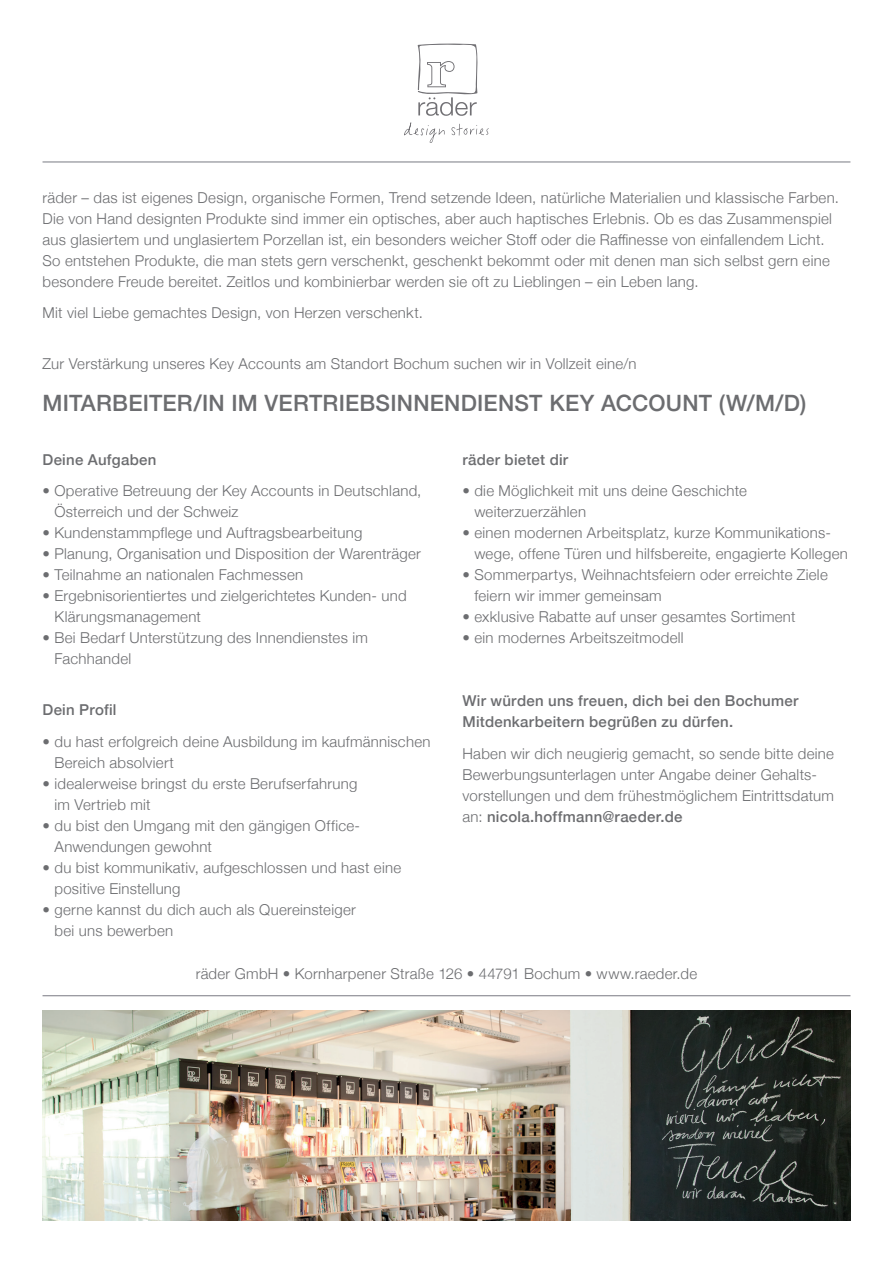
<style>
.page{position:relative;width:893px;height:1263px;background:#fff}
.page>*{position:absolute;margin:0;border:0;box-sizing:border-box;transform-origin:0 0}
.t1{font:500 22.5px "Helvetica Neue";letter-spacing:.01em;color:#6c6d70}
.t2{font:300 15px/21px "Helvetica Neue";letter-spacing:.02em;color:#6c6d70}
.t3{font:500 15px/21px "Helvetica Neue";letter-spacing:.02em;color:#6c6d70}
.s1{font-weight:500}
</style>
<div class="page">
<img style="left:43px;top:1010px;width:807px;height:210px">
<hr style="left:43px;top:162px;width:807px;height:1px;background:#797a83">
<hr style="left:43px;top:995px;width:807px;height:1px;background:#797a83">
<svg style="left:404px;top:122px;width:41px;height:21px"></svg>
<svg style="left:451px;top:124px;width:38px;height:12px"></svg>
<svg style="left:418px;top:43px;width:60px;height:73px"></svg>
<p class="t2" style="left:43px;top:186px;width:798px">räder – das ist eigenes Design, organische Formen, Trend setzende Ideen, natürliche Materialien und klassische Farben.<br>Die von Hand designten Produkte sind immer ein optisches, aber auch haptisches Erlebnis. Ob es das Zusammenspiel aus glasiertem und unglasiertem Porzellan ist, ein besonders weicher Stoff oder die Raffinesse von einfallendem Licht.<br>So entstehen Produkte, die man stets gern verschenkt, geschenkt bekommt oder mit denen man sich selbst gern eine besondere Freude bereitet. Zeitlos und kombinierbar werden sie oft zu Lieblingen – ein Leben lang.</p>
<p class="t2" style="left:43px;top:301px;width:382px">Mit viel Liebe gemachtes Design, von Herzen verschenkt.</p>
<p class="t2" style="left:43px;top:352px;width:595px">Zur Verstärkung unseres Key Accounts am Standort Bochum suchen wir in Vollzeit eine/n</p>
<h1 class="t1" style="left:43px;top:385px;width:765px">MITARBEITER/IN IM VERTRIEBSINNENDIENST KEY ACCOUNT (W/M/D)</h1>
<p class="t3" style="left:43px;top:448px;width:115px">Deine Aufgaben</p>
<p class="t2" style="left:55px;top:479px;width:368px;text-indent:-12px">• Operative Betreuung der Key Accounts in Deutschland,<br>Österreich und der Schweiz</p>
<p class="t2" style="left:43px;top:521px;width:321px">• Kundenstammpflege und Auftragsbearbeitung</p>
<p class="t2" style="left:43px;top:542px;width:380px">• Planung, Organisation und Disposition der Warenträger</p>
<p class="t2" style="left:43px;top:563px;width:262px">• Teilnahme an nationalen Fachmessen</p>
<p class="t2" style="left:55px;top:584px;width:354px;text-indent:-12px">• Ergebnisorientiertes und zielgerichtetes Kunden- und<br>Klärungsmanagement</p>
<p class="t2" style="left:55px;top:626px;width:315px;text-indent:-12px">• Bei Bedarf Unterstützung des Innendienstes im<br>Fachhandel</p>
<p class="t3" style="left:462px;top:448px;width:107px">räder bietet dir</p>
<p class="t2" style="left:474px;top:479px;width:274px;text-indent:-12px">• die Möglichkeit mit uns deine Geschichte weiterzuerzählen</p>
<p class="t2" style="left:474px;top:521px;width:375px;text-indent:-12px">• einen modernen Arbeitsplatz, kurze Kommunikations&shy;wege, offene Türen und hilfsbereite, engagierte Kollegen</p>
<p class="t2" style="left:474px;top:563px;width:355px;text-indent:-12px">• Sommerpartys, Weihnachtsfeiern oder erreichte Ziele feiern wir immer gemeinsam</p>
<p class="t2" style="left:462px;top:605px;width:335px">• exklusive Rabatte auf unser gesamtes Sortiment</p>
<p class="t2" style="left:462px;top:626px;width:223px">• ein modernes Arbeitszeitmodell</p>
<p class="t3" style="left:462px;top:689px;width:338px">Wir würden uns freuen, dich bei den Bochumer<br>Mitdenkarbeitern begrüßen zu dürfen.</p>
<p class="t2" style="left:462px;top:742px;width:373px">Haben wir dich neugierig gemacht, so sende bitte deine Bewerbungsunterlagen unter Angabe deiner Gehalts&shy;vorstellungen und dem frühestmöglichem Eintrittsdatum an: <span class="s1">nicola.hoffmann@raeder.de</span></p>
<p class="t3" style="left:43px;top:698px;width:76px">Dein Profil</p>
<p class="t2" style="left:55px;top:730px;width:377px;text-indent:-12px">• du hast erfolgreich deine Ausbildung im kaufmännischen<br>Bereich absolviert</p>
<p class="t2" style="left:55px;top:772px;width:304px;text-indent:-12px">• idealerweise bringst du erste Berufserfahrung im Vertrieb mit</p>
<p class="t2" style="left:55px;top:814px;width:307px;text-indent:-12px">• du bist den Umgang mit den gängigen Office-<br>Anwendungen gewohnt</p>
<p class="t2" style="left:55px;top:856px;width:348px;text-indent:-12px">• du bist kommunikativ, aufgeschlossen und hast eine positive Einstellung</p>
<p class="t2" style="left:55px;top:898px;width:303px;text-indent:-12px">• gerne kannst du dich auch als Quereinsteiger bei uns bewerben</p>
<p class="t2" style="left:196px;top:962px;width:503px">räder GmbH • Kornharpener Straße 126 • 44791 Bochum • www.raeder.de</p>
</div>
